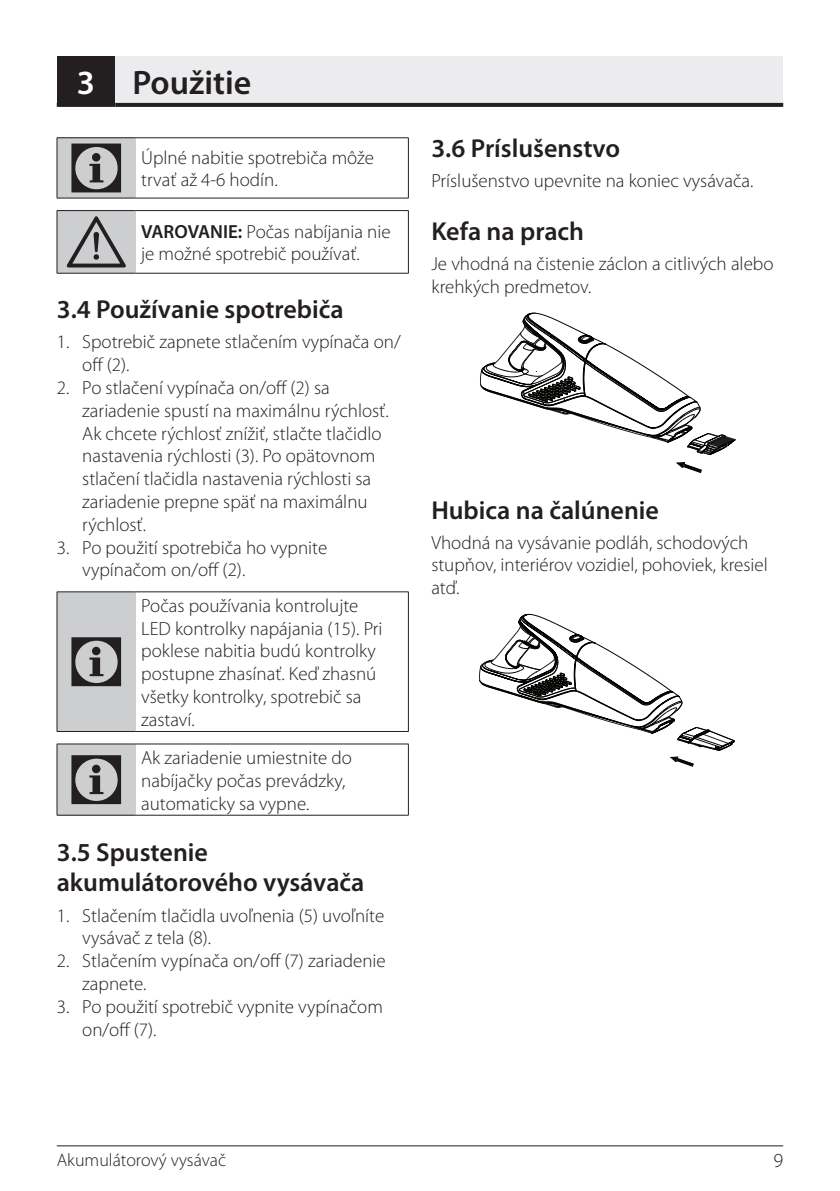
<style>
.page{position:relative;width:840px;height:1191px;background:#fff}
.page>*{position:absolute;margin:0;border:0;box-sizing:border-box;transform-origin:0 0}
.t1{font:72px "ZIWARNUN";color:#231f20}
.t2{font:64px "ZIWARNUN";color:#231f20}
.Nadpis_17{font:600 34px "Myriad Pro";color:#231f20}
.Nadpis_17-2{font:600 34px "Myriad Pro";color:#fff}
.Podnadpis_13{font:600 26px/30px "Myriad Pro";color:#231f20}
.t3{font:300 20px "Myriad Pro";color:#231f20}
.Základný_9_5{font:300 19px/22.8px "Myriad Pro";color:#231f20}
.Odsadené_čísla_9_5{font:300 19px/22.8px "Myriad Pro";color:#231f20}
.t4{font:300 18px "Myriad Pro";color:#231f20}
.s1{font-weight:600}
</style>
<div class="page">
<hr style="left:57px;top:1145px;width:725px;height:1px;background:#231f20">
<div style="left:57px;top:57px;width:58px;height:48px;background:#231f20"></div>
<div style="left:115px;top:57px;width:667px;height:48px;background:#ececee"></div>
<svg style="left:57px;top:105px;width:58px;height:2px"></svg>
<svg style="left:115px;top:103px;width:667px;height:4px;background:#272324"></svg>
<div style="left:57px;top:138px;width:78px;height:60px;background:#cdced0"></div>
<hr style="left:57px;top:137px;width:78px;height:1px;background:#231f20">
<hr style="left:57px;top:138px;width:1px;height:60px;background:#231f20">
<hr style="left:135px;top:137px;width:273px;height:1px;background:#231f20">
<hr style="left:408px;top:138px;width:1px;height:60px;background:#231f20">
<hr style="left:57px;top:198px;width:78px;height:1px;background:#231f20">
<hr style="left:135px;top:198px;width:273px;height:1px;background:#231f20">
<div style="left:57px;top:211px;width:78px;height:62px;background:#cdced0"></div>
<hr style="left:57px;top:210px;width:78px;height:1px;background:#231f20">
<hr style="left:57px;top:211px;width:1px;height:62px;background:#231f20">
<hr style="left:135px;top:210px;width:273px;height:1px;background:#231f20">
<hr style="left:408px;top:211px;width:1px;height:62px;background:#231f20">
<hr style="left:57px;top:273px;width:78px;height:1px;background:#231f20">
<hr style="left:135px;top:273px;width:273px;height:1px;background:#231f20">
<div style="left:57px;top:592px;width:78px;height:139px;background:#cdced0"></div>
<hr style="left:57px;top:591px;width:78px;height:1px;background:#231f20">
<hr style="left:57px;top:592px;width:1px;height:139px;background:#231f20">
<hr style="left:135px;top:591px;width:273px;height:1px;background:#231f20">
<hr style="left:408px;top:592px;width:1px;height:139px;background:#231f20">
<hr style="left:57px;top:731px;width:78px;height:1px;background:#231f20">
<hr style="left:135px;top:731px;width:273px;height:1px;background:#231f20">
<div style="left:57px;top:744px;width:78px;height:71px;background:#cdced0"></div>
<hr style="left:57px;top:743px;width:78px;height:1px;background:#231f20">
<hr style="left:57px;top:744px;width:1px;height:71px;background:#231f20">
<hr style="left:135px;top:743px;width:273px;height:1px;background:#231f20">
<hr style="left:408px;top:744px;width:1px;height:71px;background:#231f20">
<hr style="left:57px;top:815px;width:78px;height:1px;background:#231f20">
<hr style="left:135px;top:815px;width:273px;height:1px;background:#231f20">
<svg style="left:480px;top:313px;width:255px;height:159px"></svg>
<svg style="left:479px;top:614px;width:255px;height:152px"></svg>
<p class="Nadpis_17-2" style="left:77px;top:60px;width:20px">3</p>
<p class="Nadpis_17" style="left:132px;top:60px;width:120px">Použitie</p>
<p class="t1" style="left:67px;top:130px;width:63px">C</p>
<p class="Základný_9_5" style="left:141px;top:146px;width:234px">Úplné nabitie spotrebiča môže trvať až 4-6 hodín.</p>
<p class="t2" style="left:67px;top:208px;width:63px">A</p>
<p class="Základný_9_5" style="left:141px;top:220px;width:251px"><span class="s1">VAROVANIE:</span> Počas nabíjania nie je možné spotrebič používať.</p>
<p class="Podnadpis_13" style="left:57px;top:294px;width:288px">3.4 Používanie spotrebiča</p>
<p class="Odsadené_čísla_9_5" style="left:82px;top:331px;width:320px;text-indent:-26px">1. Spotrebič zapnete stlačením vypínača on/ off (2).</p>
<p class="Odsadené_čísla_9_5" style="left:82px;top:376px;width:308px;text-indent:-26px">2. Po stlačení vypínača on/off (2) sa zariadenie spustí na maximálnu rýchlosť.<br>Ak chcete rýchlosť znížiť, stlačte tlačidlo nastavenia rýchlosti (3). Po opätovnom stlačení tlačidla nastavenia rýchlosti sa zariadenie prepne späť na maximálnu rýchlosť.</p>
<p class="Odsadené_čísla_9_5" style="left:82px;top:536px;width:246px;text-indent:-26px">3. Po použití spotrebiča ho vypnite vypínačom on/off (2).</p>
<p class="t1" style="left:67px;top:624px;width:63px">C</p>
<p class="Základný_9_5" style="left:141px;top:594px;width:243px">Počas používania kontrolujte<br>LED kontrolky napájania (15). Pri poklese nabitia budú kontrolky postupne zhasínať. Keď zhasnú všetky kontrolky, spotrebič sa zastaví.</p>
<p class="t1" style="left:67px;top:741px;width:63px">C</p>
<p class="Základný_9_5" style="left:141px;top:746px;width:212px">Ak zariadenie umiestnite do nabíjačky počas prevádzky, automaticky sa vypne.</p>
<p class="Podnadpis_13" style="left:57px;top:837px;width:309px">3.5 Spustenie akumulátorového vysávača</p>
<p class="Odsadené_čísla_9_5" style="left:82px;top:904px;width:303px;text-indent:-26px">1. Stlačením tlačidla uvoľnenia (5) uvoľníte vysávač z tela (8).</p>
<p class="Odsadené_čísla_9_5" style="left:82px;top:949px;width:305px;text-indent:-26px">2. Stlačením vypínača on/off (7) zariadenie zapnete.</p>
<p class="Odsadené_čísla_9_5" style="left:82px;top:995px;width:302px;text-indent:-26px">3. Po použití spotrebič vypnite vypínačom on/off (7).</p>
<p class="Podnadpis_13" style="left:431px;top:133px;width:190px">3.6 Príslušenstvo</p>
<p class="Základný_9_5" style="left:431px;top:170px;width:323px">Príslušenstvo upevnite na koniec vysávača.</p>
<p class="Podnadpis_13" style="left:431px;top:215px;width:154px">Kefa na prach</p>
<p class="Základný_9_5" style="left:431px;top:252px;width:343px">Je vhodná na čistenie záclon a citlivých alebo krehkých predmetov.</p>
<p class="Podnadpis_13" style="left:431px;top:494px;width:229px">Hubica na čalúnenie</p>
<p class="Základný_9_5" style="left:431px;top:531px;width:338px">Vhodná na vysávanie podláh, schodových stupňov, interiérov vozidiel, pohoviek, kresiel atď.</p>
<p class="t4" style="left:57px;top:1150px;width:171px">Akumulátorový vysávač</p>
<p class="t3" style="left:773px;top:1149px;width:11px">9</p>
</div>
